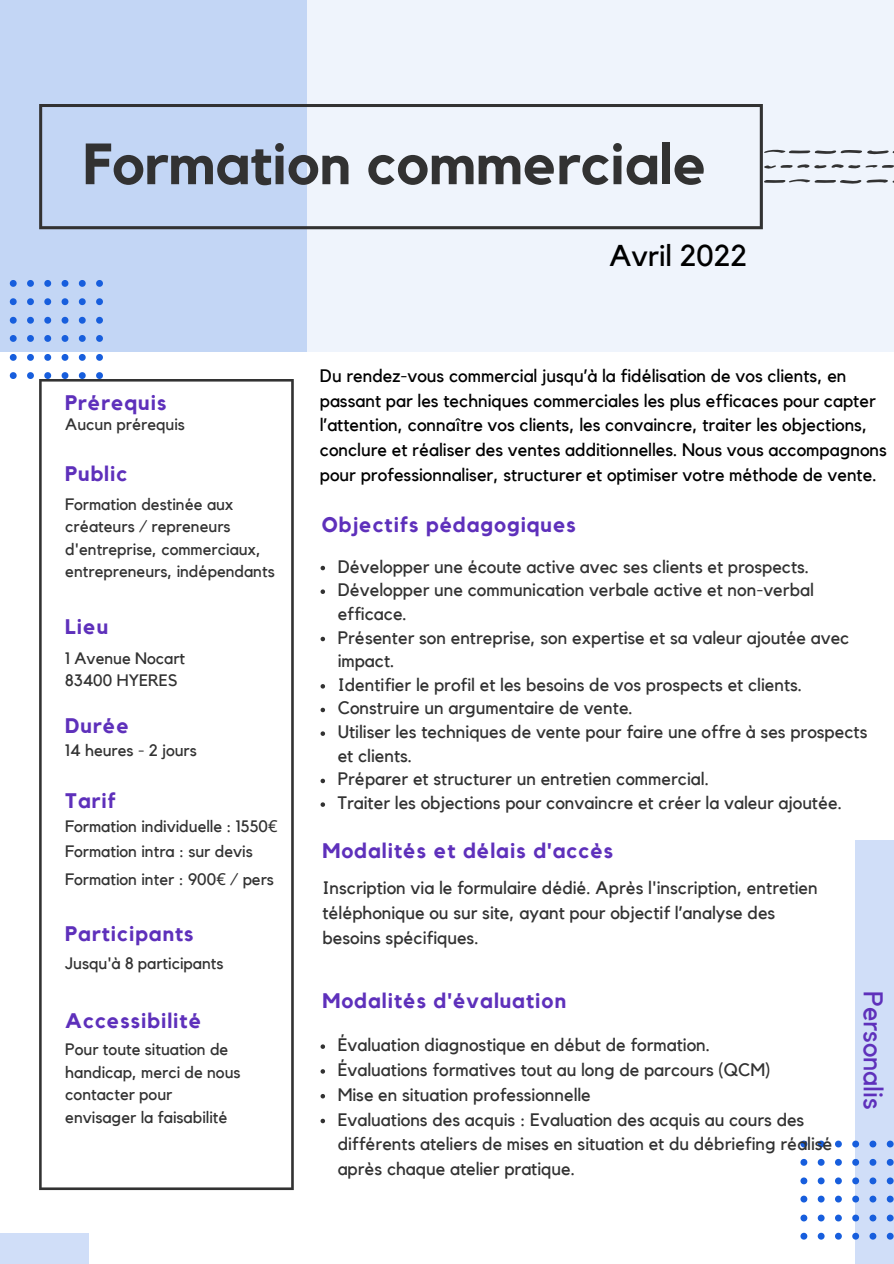
<style>
.page{position:relative;width:894px;height:1264px;background:#fff}
.page>*{position:absolute;margin:0;border:0;box-sizing:border-box;transform-origin:0 0}
.t1{font:700 57.45px "Kollektif";color:#323232}
.t2{font:30px "Kollektif";color:#000}
.t3{font:27px "Kollektif";color:#5e30bb}
.t4{font:700 21px "Kollektif";letter-spacing:.05em;color:#5e30bb}
.t5{font:18px/24.8px "Kollektif";color:#323232}
.t6{font:18px/24.8px "Kollektif";color:#000}
.t7{font:16.5px/22.5px "Kollektif";color:#323232}
.s1{font-family:"Noto Sans"}
</style>
<div class="page">
<svg style="left:39px;top:379px;width:255px;height:810px"></svg>
<div style="left:0;top:0;width:893px;height:352px;background:#eff4fc"></div>
<div style="left:0;top:0;width:306px;height:352px;background:#c3d6f5"></div>
<svg style="left:39px;top:104px;width:723px;height:125px"></svg>
<svg style="left:96px;top:372px;width:7px;height:7px"></svg>
<svg style="left:62px;top:372px;width:6px;height:7px"></svg>
<svg style="left:27px;top:372px;width:7px;height:7px"></svg>
<svg style="left:79px;top:372px;width:7px;height:7px"></svg>
<svg style="left:44px;top:372px;width:7px;height:7px"></svg>
<svg style="left:10px;top:372px;width:7px;height:7px"></svg>
<svg style="left:96px;top:354px;width:7px;height:7px"></svg>
<svg style="left:62px;top:354px;width:6px;height:7px"></svg>
<svg style="left:27px;top:354px;width:7px;height:7px"></svg>
<svg style="left:79px;top:354px;width:7px;height:7px"></svg>
<svg style="left:44px;top:354px;width:7px;height:7px"></svg>
<svg style="left:10px;top:354px;width:7px;height:7px"></svg>
<svg style="left:96px;top:335px;width:7px;height:7px"></svg>
<svg style="left:62px;top:335px;width:6px;height:7px"></svg>
<svg style="left:27px;top:335px;width:7px;height:7px"></svg>
<svg style="left:79px;top:335px;width:7px;height:7px"></svg>
<svg style="left:44px;top:335px;width:7px;height:7px"></svg>
<svg style="left:10px;top:335px;width:7px;height:7px"></svg>
<svg style="left:96px;top:317px;width:7px;height:7px"></svg>
<svg style="left:62px;top:317px;width:6px;height:7px"></svg>
<svg style="left:27px;top:317px;width:7px;height:7px"></svg>
<svg style="left:79px;top:317px;width:7px;height:7px"></svg>
<svg style="left:44px;top:317px;width:7px;height:7px"></svg>
<svg style="left:10px;top:317px;width:7px;height:7px"></svg>
<svg style="left:96px;top:298px;width:7px;height:7px"></svg>
<svg style="left:62px;top:298px;width:6px;height:7px"></svg>
<svg style="left:27px;top:298px;width:7px;height:7px"></svg>
<svg style="left:79px;top:298px;width:7px;height:7px"></svg>
<svg style="left:44px;top:298px;width:7px;height:7px"></svg>
<svg style="left:10px;top:298px;width:7px;height:7px"></svg>
<svg style="left:96px;top:280px;width:7px;height:7px"></svg>
<svg style="left:62px;top:280px;width:6px;height:7px"></svg>
<svg style="left:27px;top:280px;width:7px;height:7px"></svg>
<svg style="left:79px;top:280px;width:7px;height:7px"></svg>
<svg style="left:44px;top:280px;width:7px;height:7px"></svg>
<svg style="left:10px;top:280px;width:7px;height:7px"></svg>
<svg style="left:852px;top:1232px;width:3px;height:7px"></svg>
<svg style="left:817px;top:1232px;width:7px;height:7px"></svg>
<svg style="left:835px;top:1232px;width:6px;height:7px"></svg>
<svg style="left:800px;top:1232px;width:7px;height:7px"></svg>
<svg style="left:852px;top:1214px;width:3px;height:7px"></svg>
<svg style="left:817px;top:1214px;width:7px;height:7px"></svg>
<svg style="left:835px;top:1214px;width:6px;height:7px"></svg>
<svg style="left:800px;top:1214px;width:7px;height:7px"></svg>
<svg style="left:852px;top:1195px;width:3px;height:7px"></svg>
<svg style="left:817px;top:1195px;width:7px;height:7px"></svg>
<svg style="left:835px;top:1195px;width:6px;height:7px"></svg>
<svg style="left:800px;top:1195px;width:7px;height:7px"></svg>
<svg style="left:852px;top:1177px;width:3px;height:7px"></svg>
<svg style="left:817px;top:1177px;width:7px;height:7px"></svg>
<svg style="left:835px;top:1177px;width:6px;height:7px"></svg>
<svg style="left:800px;top:1177px;width:7px;height:7px"></svg>
<svg style="left:852px;top:1159px;width:3px;height:6px"></svg>
<svg style="left:817px;top:1158px;width:7px;height:7px"></svg>
<svg style="left:835px;top:1158px;width:6px;height:7px"></svg>
<svg style="left:800px;top:1158px;width:7px;height:7px"></svg>
<svg style="left:852px;top:1140px;width:3px;height:7px"></svg>
<svg style="left:817px;top:1140px;width:7px;height:7px"></svg>
<svg style="left:835px;top:1140px;width:6px;height:7px"></svg>
<svg style="left:800px;top:1140px;width:7px;height:7px"></svg>
<svg style="left:764px;top:150px;width:129px;height:4px"></svg>
<svg style="left:764px;top:179px;width:129px;height:4px"></svg>
<svg style="left:764px;top:164px;width:129px;height:5px"></svg>
<div style="left:855px;top:840px;width:38px;height:423px;background:#d0def8"></div>
<div style="left:0;top:1233px;width:89px;height:30px;background:#d0def8"></div>
<svg style="left:320px;top:566px;width:5px;height:4px"></svg>
<svg style="left:320px;top:589px;width:5px;height:5px"></svg>
<svg style="left:320px;top:636px;width:5px;height:5px"></svg>
<svg style="left:320px;top:684px;width:5px;height:4px"></svg>
<svg style="left:320px;top:707px;width:5px;height:5px"></svg>
<svg style="left:320px;top:731px;width:5px;height:5px"></svg>
<svg style="left:320px;top:778px;width:5px;height:5px"></svg>
<svg style="left:320px;top:802px;width:5px;height:4px"></svg>
<svg style="left:320px;top:1044px;width:5px;height:4px"></svg>
<svg style="left:320px;top:1069px;width:5px;height:4px"></svg>
<svg style="left:320px;top:1094px;width:5px;height:4px"></svg>
<svg style="left:320px;top:1118px;width:5px;height:5px"></svg>
<p class="t1" style="left:83px;top:138px;width:625px">Formation commerciale</p>
<p class="t4" style="left:65px;top:393px;width:103px">Prérequis</p>
<p class="t7" style="left:65px;top:414px;width:121px">Aucun prérequis</p>
<p class="t4" style="left:65px;top:464px;width:63px">Public</p>
<p class="t7" style="left:65px;top:493px;width:211px">Formation destinée aux créateurs / repreneurs d'entreprise, commerciaux, entrepreneurs, indépendants</p>
<p class="t4" style="left:65px;top:617px;width:44px">Lieu</p>
<p class="t7" style="left:65px;top:647px;width:121px">1 Avenue Nocart</p>
<p class="t7" style="left:65px;top:669px;width:114px">83400 HYERES</p>
<p class="t4" style="left:65px;top:715px;width:65px">Durée</p>
<p class="t7" style="left:65px;top:739px;width:133px">14 heures - 2 jours</p>
<p class="t4" style="left:65px;top:791px;width:52px">Tarif</p>
<p class="t7" style="left:65px;top:815px;width:214px">Formation individuelle : 1550<span class="s1">€</span></p>
<p class="t7" style="left:65px;top:840px;width:189px">Formation intra : sur devis</p>
<p class="t7" style="left:65px;top:868px;width:210px">Formation inter : 900<span class="s1">€</span> / pers</p>
<p class="t4" style="left:65px;top:924px;width:130px">Participants</p>
<p class="t7" style="left:65px;top:952px;width:160px">Jusqu'à 8 participants</p>
<p class="t4" style="left:65px;top:1011px;width:137px">Accessibilité</p>
<p class="t7" style="left:65px;top:1038px;width:177px">Pour toute situation de handicap, merci de nous contacter pour envisager la faisabilité</p>
<p class="t2" style="left:609px;top:242px;width:139px">Avril 2022</p>
<p class="t6" style="left:320px;top:364px;width:568px">Du rendez-vous commercial jusqu’à la fidélisation de vos clients, en passant par les techniques commerciales les plus efficaces pour capter l’attention, connaître vos clients, les convaincre, traiter les objections, conclure et réaliser des ventes additionnelles. Nous vous accompagnons pour professionnaliser, structurer et optimiser votre méthode de vente.</p>
<p class="t4" style="left:321px;top:515px;width:255px">Objectifs pédagogiques</p>
<p class="t5" style="left:337px;top:554px;width:473px">Développer une écoute active avec ses clients et prospects.</p>
<p class="t5" style="left:337px;top:579px;width:477px;line-height:23.7px">Développer une communication verbale active et non-verbal efficace.</p>
<p class="t5" style="left:337px;top:626px;width:513px;line-height:23.7px">Présenter son entreprise, son expertise et sa valeur ajoutée avec impact.</p>
<p class="t5" style="left:337px;top:673px;width:466px">Identifier le profil et les besoins de vos prospects et clients.</p>
<p class="t5" style="left:337px;top:696px;width:296px">Construire un argumentaire de vente.</p>
<p class="t5" style="left:337px;top:720px;width:531px;line-height:23.7px">Utiliser les techniques de vente pour faire une offre à ses prospects et clients.</p>
<p class="t5" style="left:337px;top:767px;width:372px">Préparer et structurer un entretien commercial.</p>
<p class="t5" style="left:337px;top:791px;width:505px">Traiter les objections pour convaincre et créer la valeur ajoutée.</p>
<p class="t4" style="left:322px;top:841px;width:292px">Modalités et délais d'accès</p>
<p class="t5" style="left:322px;top:876px;width:497px">Inscription via le formulaire dédié. Après l'inscription, entretien téléphonique ou sur site, ayant pour objectif l’analyse des besoins spécifiques.</p>
<p class="t4" style="left:322px;top:990px;width:245px">Modalités d'évaluation</p>
<p class="t5" style="left:337px;top:1033px;width:374px">Évaluation diagnostique en début de formation.</p>
<p class="t5" style="left:337px;top:1057px;width:434px">Évaluations formatives tout au long de parcours (QCM)</p>
<p class="t5" style="left:337px;top:1082px;width:254px">Mise en situation professionnelle</p>
<p class="t5" style="left:337px;top:1107px;width:496px">Evaluations des acquis : Evaluation des acquis au cours des différents ateliers de mises en situation et du débriefing réalisé après chaque atelier pratique.</p>
<p class="t3" style="left:885px;top:990px;width:120px;rotate:90deg">Personalis</p>
</div>
